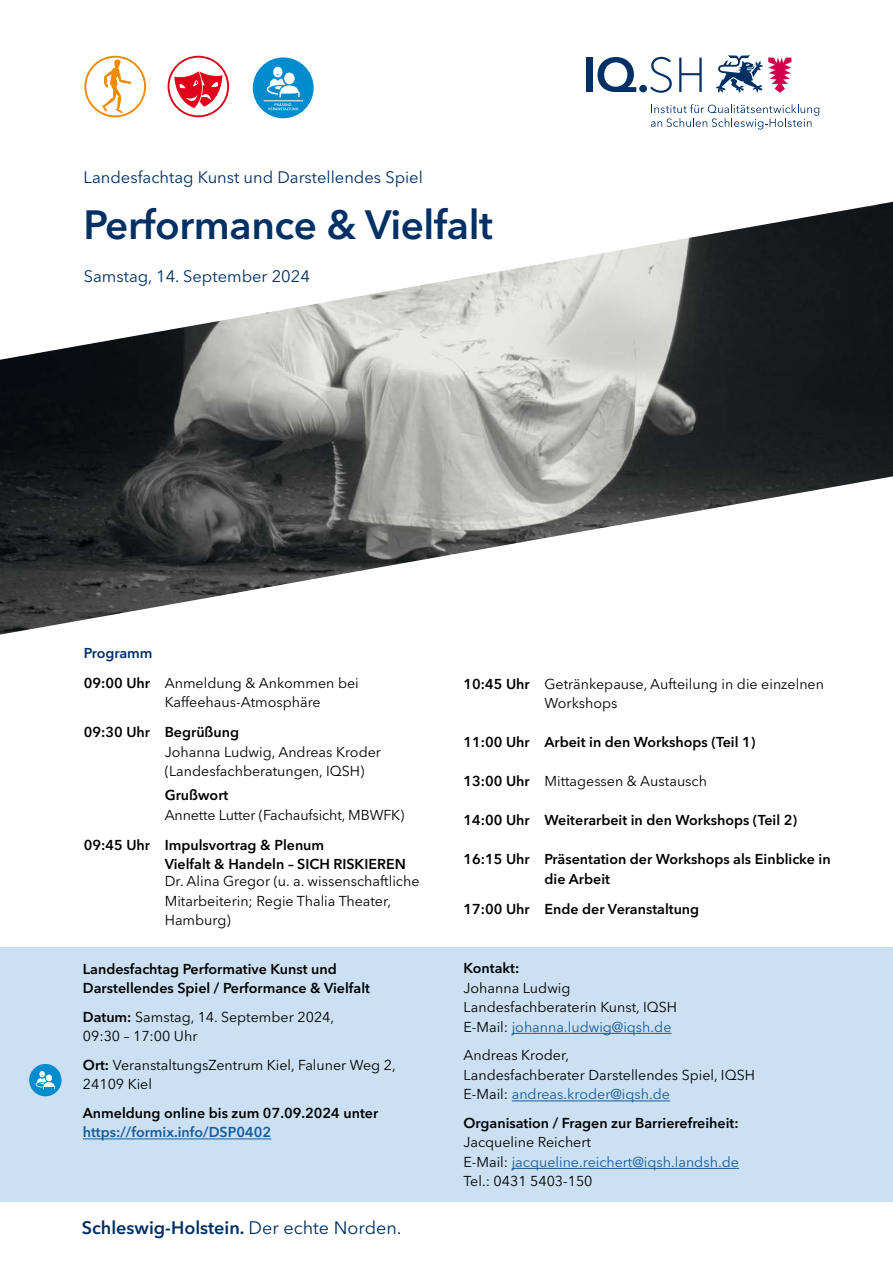
<style>
.page{position:relative;width:893px;height:1263px;background:#fff}
.page>*{position:absolute;margin:0;border:0;box-sizing:border-box;transform-origin:0 0}
.t1{font:600 40.5px "Avenir Next LT Pro";letter-spacing:-.01em;color:#003064}
.t2{font:600 18px "Avenir Next LT Pro";color:#003064}
.t3{font:16.5px "Avenir Next LT Pro";color:#003064}
.t4{font:14.25px/19.5px "Avenir Next LT Pro";color:#000}
.t5{font:600 14.25px/19.5px "Avenir Next LT Pro";color:#000}
.t6{font:600 14.25px "Avenir Next LT Pro";color:#165b9a}
.s1{font-weight:600;color:#003064}
.s2{font-weight:600}
.s3{font-weight:400}
.s4{color:#165b9a}
</style>
<div class="page">
<img style="left:0;top:360px;width:893px;height:275px">
<svg style="left:0;top:56px;width:893px;height:304px"></svg>
<div style="left:0;top:947px;width:893px;height:316px;background:#cbe1f3"></div>
<hr style="left:83px;top:1138px;width:188px;height:1px;background:#165b9a">
<hr style="left:512px;top:1033px;width:159px;height:1px;background:#165b9a">
<hr style="left:512px;top:1100px;width:158px;height:1px;background:#165b9a">
<hr style="left:512px;top:1168px;width:227px;height:1px;background:#165b9a">
<div style="left:0;top:1202px;width:893px;height:61px;background:#fff"></div>
<svg style="left:83px;top:54px;width:65px;height:65px"></svg>
<svg style="left:84px;top:56px;width:62px;height:61px"></svg>
<div style="left:253px;top:57px;width:61px;height:61px;background:#008ccf;border-radius:50%"></div>
<hr style="left:263px;top:101px;width:40px;height:1px;background:#fff">
<div style="left:273px;top:67px;width:9px;height:10px;background:#fff;border-radius:50%"></div>
<svg style="left:267px;top:74px;width:33px;height:36px"></svg>
<div style="left:587px;top:58px;width:6px;height:34px;background:#003064"></div>
<svg style="left:597px;top:57px;width:39px;height:35px"></svg>
<div style="left:639px;top:85px;width:8px;height:7px;background:#003064;border-radius:50%"></div>
<svg style="left:651px;top:104px;width:168px;height:26px"></svg>
<svg style="left:716px;top:55px;width:75px;height:38px"></svg>
<svg style="left:650px;top:57px;width:22px;height:36px"></svg>
<svg style="left:679px;top:58px;width:23px;height:34px"></svg>
<div style="left:29px;top:1064px;width:33px;height:32px;background:#008ccf;border-radius:50%"></div>
<svg style="left:36px;top:1071px;width:19px;height:18px"></svg>
<svg style="left:166px;top:54px;width:65px;height:65px"></svg>
<svg style="left:168px;top:56px;width:61px;height:61px"></svg>
<p class="t3" style="left:84px;top:168px;width:341px">Landesfachtag Kunst und Darstellendes Spiel</p>
<h1 class="t1" style="left:84px;top:200px;width:411px">Performance &amp; Vielfalt</h1>
<p class="t3" style="left:84px;top:266px;width:228px">Samstag, 14. September 2024</p>
<p class="t4" style="left:84px;top:638px;width:277px;line-height:30px"><span class="s1">Programm<br></span><span class="s2">09:00 Uhr</span> Anmeldung &amp; Ankommen bei</p>
<p class="t4" style="left:165px;top:693px;width:158px">Kaffeehaus-Atmosphäre</p>
<p class="t5" style="left:84px;top:722px;width:157px">09:30 Uhr Begrüßung</p>
<p class="t4" style="left:165px;top:742px;width:218px">Johanna Ludwig, Andreas Kroder (Landesfachberatungen, IQSH)</p>
<p class="t5" style="left:165px;top:785px;width:65px">Grußwort</p>
<p class="t4" style="left:165px;top:805px;width:241px">Annette Lutter (Fachaufsicht, MBWFK)</p>
<p class="t5" style="left:165px;top:835px;width:243px;text-indent:-81px">09:45 Uhr Impulsvortrag &amp; Plenum<br>Vielfalt &amp; Handeln – SICH RISKIEREN</p>
<p class="t4" style="left:165px;top:872px;width:256px">Dr. Alina Gregor (u. a. wissenschaftliche<br>Mitarbeiterin; Regie Thalia Theater,<br>Hamburg)</p>
<p class="t5" style="left:83px;top:959px;width:289px">Landesfachtag Performative Kunst und<br>Darstellendes Spiel / Performance &amp; Vielfalt</p>
<p class="t4" style="left:83px;top:1007px;width:253px"><span class="s2">Datum:</span> Samstag, 14. September 2024,<br>09:30 – 17:00 Uhr</p>
<p class="t4" style="left:83px;top:1055px;width:314px"><span class="s2">Ort:</span> VeranstaltungsZentrum Kiel, Faluner Weg 2,<br>24109 Kiel</p>
<p class="t5" style="left:83px;top:1103px;width:297px">Anmeldung online bis zum 07.09.2024 unter</p>
<p class="t6" style="left:83px;top:1124px;width:190px">https://formix.info/DSP0402</p>
<p class="t2" style="left:82px;top:1217px;width:321px">Schleswig-Holstein. <span class="s3">Der echte Norden.</span></p>
<p class="t4" style="left:544px;top:674px;width:281px;text-indent:-81px"><span class="s2">10:45 Uhr</span> Getränkepause, Aufteilung in die einzelnen<br>Workshops</p>
<p class="t5" style="left:463px;top:732px;width:294px">11:00 Uhr Arbeit in den Workshops (Teil 1)</p>
<p class="t4" style="left:463px;top:771px;width:245px"><span class="s2">13:00 Uhr</span> Mittagessen &amp; Austausch</p>
<p class="t5" style="left:463px;top:810px;width:335px">14:00 Uhr Weiterarbeit in den Workshops (Teil 2)</p>
<p class="t5" style="left:544px;top:849px;width:288px;text-indent:-81px">16:15 Uhr Präsentation der Workshops als Einblicke in die Arbeit</p>
<p class="t5" style="left:463px;top:899px;width:237px">17:00 Uhr Ende der Veranstaltung</p>
<p class="t5" style="left:463px;top:959px;width:57px">Kontakt:</p>
<p class="t4" style="left:463px;top:978px;width:215px">Johanna Ludwig<br>Landesfachberaterin Kunst, IQSH<br>E-Mail: <span class="s4">johanna.ludwig@iqsh.de</span></p>
<p class="t4" style="left:463px;top:1046px;width:293px">Andreas Kroder,<br>Landesfachberater Darstellendes Spiel, IQSH<br>E-Mail: <span class="s4">andreas.kroder@iqsh.de</span></p>
<p class="t5" style="left:463px;top:1113px;width:277px">Organisation / Fragen zur Barrierefreiheit:</p>
<p class="t4" style="left:463px;top:1133px;width:277px">Jacqueline Reichert<br>E-Mail: <span class="s4">jacqueline.reichert@iqsh.landsh.de<br></span>Tel.: 0431 5403-150</p>
</div>
